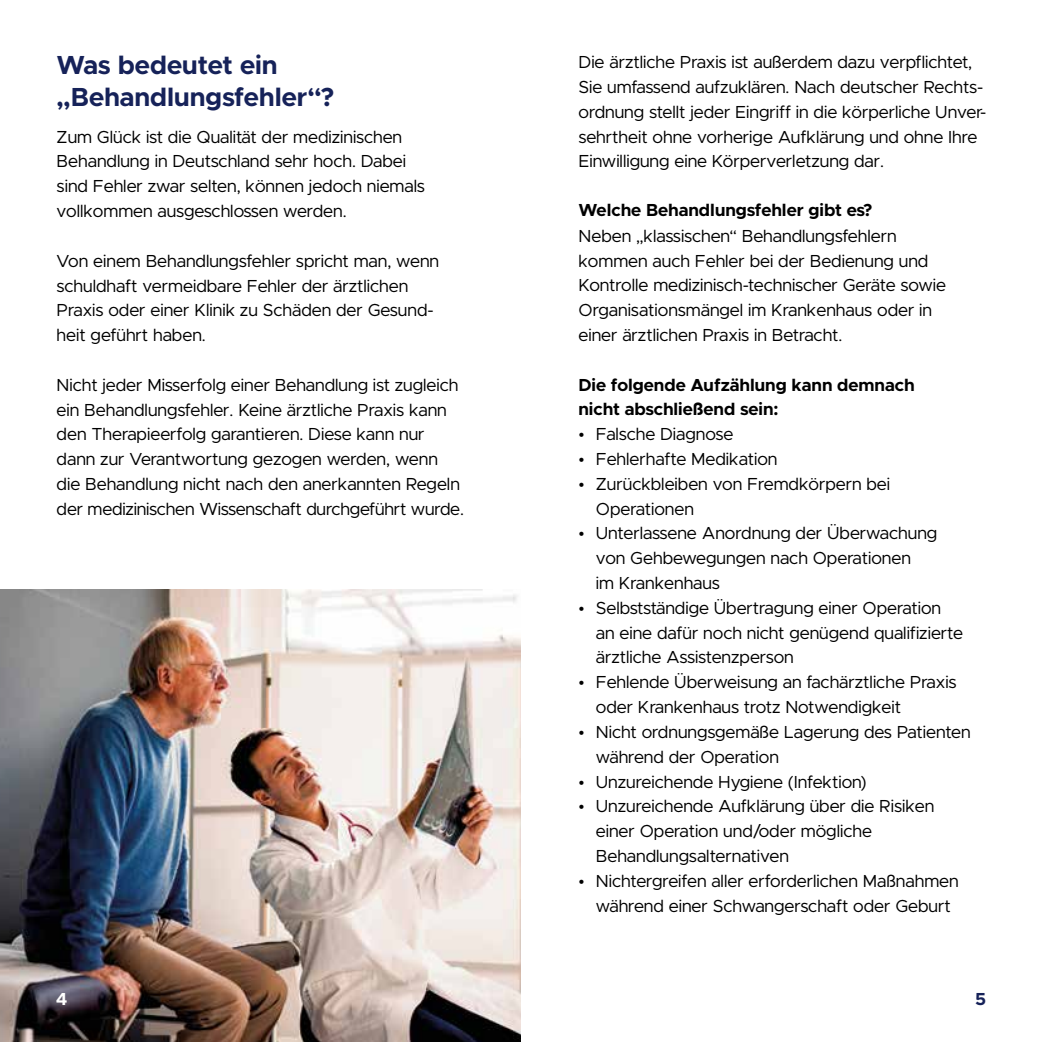
<style>
.page{position:relative;width:1042px;height:1042px;background:#fff}
.page>*{position:absolute;margin:0;border:0;box-sizing:border-box;transform-origin:0 0}
.t1{font:700 26.25px/31.5px "Metropolis";color:#162259}
.t2{font:17.5px/24.8px "Metropolis";color:#000}
.t3{font:700 17.5px/24.8px "Metropolis";color:#000}
.t4{font:700 17.5px "Metropolis";color:#162259}
.t5{font:700 17.5px "Metropolis";color:#fff}
</style>
<div class="page">
<img style="left:0;top:589px;width:521px;height:453px">
<h1 class="t1" style="left:57px;top:49px;width:279px">Was bedeutet ein „Behandlungsfehler“?</h1>
<p class="t2" style="left:57px;top:124px;width:370px">Zum Glück ist die Qualität der medizinischen Behandlung in Deutschland sehr hoch. Dabei sind Fehler zwar selten, können jedoch niemals vollkommen ausgeschlossen werden.</p>
<p class="t2" style="left:57px;top:248px;width:384px">Von einem Behandlungsfehler spricht man, wenn schuldhaft vermeidbare Fehler der ärztlichen Praxis oder einer Klinik zu Schäden der Gesund&shy;heit geführt haben.</p>
<p class="t2" style="left:57px;top:372px;width:409px">Nicht jeder Misserfolg einer Behandlung ist zugleich ein Behandlungsfehler. Keine ärztliche Praxis kann den Therapieerfolg garantieren. Diese kann nur dann zur Verantwortung gezogen werden, wenn die Behandlung nicht nach den anerkannten Regeln der medizinischen Wissenschaft durchgeführt wurde.</p>
<p class="t5" style="left:56px;top:987px;width:13px">4</p>
<p class="t2" style="left:578px;top:50px;width:409px">Die ärztliche Praxis ist außerdem dazu verpflichtet, Sie umfassend aufzuklären. Nach deutscher Rechts&shy;ordnung stellt jeder Eingriff in die körperliche Unver&shy;sehrtheit ohne vorherige Aufklärung und ohne Ihre Einwilligung eine Körperverletzung dar.</p>
<p class="t3" style="left:578px;top:198px;width:295px">Welche Behandlungsfehler gibt es?</p>
<p class="t2" style="left:578px;top:223px;width:369px">Neben „klassischen“ Behandlungsfehlern kommen auch Fehler bei der Bedienung und Kontrolle medizinisch-technischer Geräte sowie Organisationsmängel im Krankenhaus oder in einer ärztlichen Praxis in Betracht.</p>
<p class="t3" style="left:578px;top:372px;width:337px">Die folgende Aufzählung kann demnach nicht abschließend sein:</p>
<p class="t2" style="left:578px;top:422px;width:156px">• Falsche Diagnose</p>
<p class="t2" style="left:578px;top:446px;width:201px">• Fehlerhafte Medikation</p>
<p class="t2" style="left:596px;top:471px;width:296px;text-indent:-17px">• Zurückbleiben von Fremdkörpern bei<br>Operationen</p>
<p class="t2" style="left:596px;top:521px;width:343px;text-indent:-17px">• Unterlassene Anordnung der Überwachung von Gehbewegungen nach Operationen<br>im Krankenhaus</p>
<p class="t2" style="left:596px;top:595px;width:369px;text-indent:-17px">• Selbstständige Übertragung einer Operation an eine dafür noch nicht genügend qualifizierte ärztliche Assistenzperson</p>
<p class="t2" style="left:596px;top:670px;width:362px;text-indent:-17px">• Fehlende Überweisung an fachärztliche Praxis oder Krankenhaus trotz Notwendigkeit</p>
<p class="t2" style="left:596px;top:719px;width:376px;text-indent:-17px">• Nicht ordnungsgemäße Lagerung des Patienten während der Operation</p>
<p class="t2" style="left:578px;top:769px;width:289px">• Unzureichende Hygiene (Infektion)</p>
<p class="t2" style="left:596px;top:794px;width:340px;text-indent:-17px">• Unzureichende Aufklärung über die Risiken einer Operation und/oder mögliche<br>Behandlungsalternativen</p>
<p class="t2" style="left:578px;top:868px;width:382px;text-align:center">• Nichtergreifen aller erforderlichen Maßnahmen während einer Schwangerschaft oder Geburt</p>
<p class="t4" style="left:975px;top:987px;width:13px">5</p>
</div>
